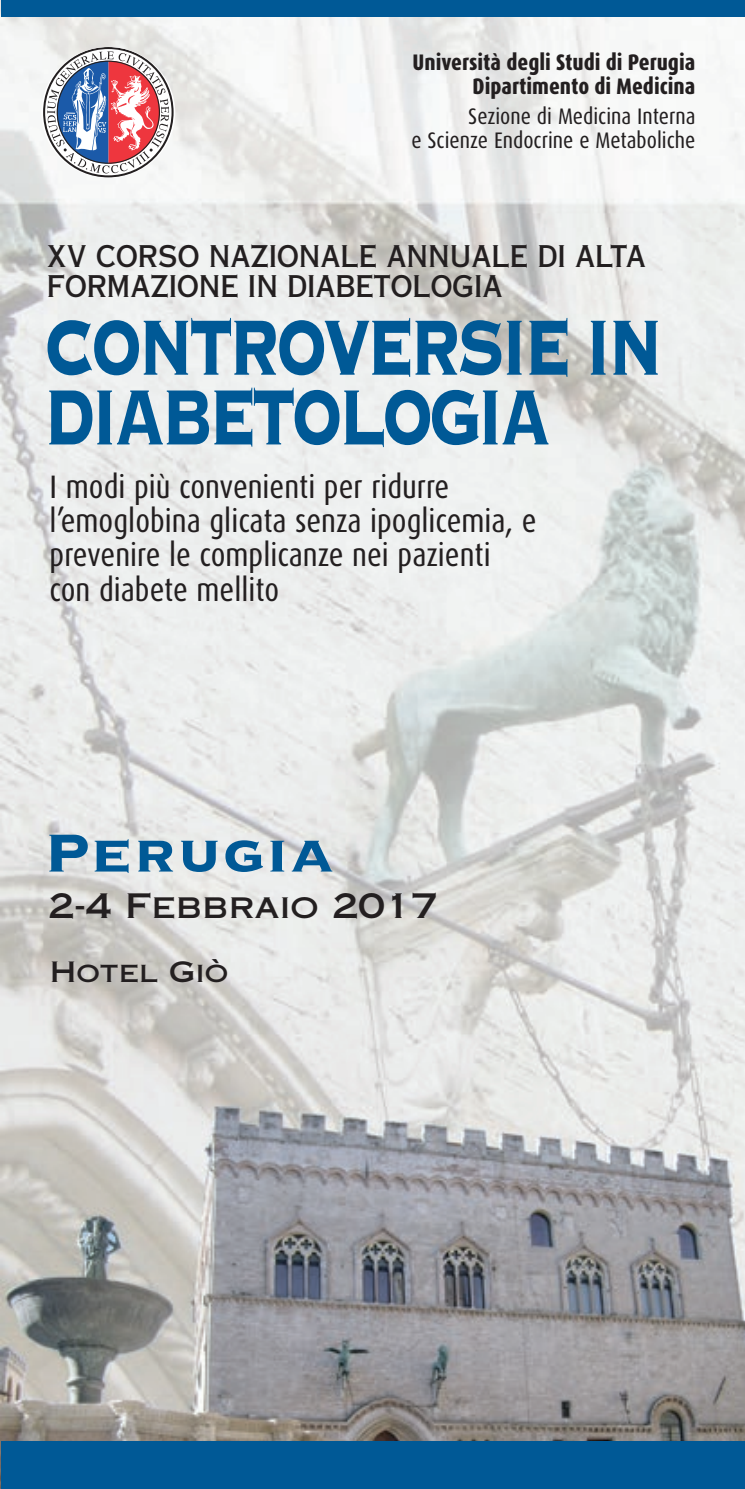
<style>
.page{position:relative;width:745px;height:1489px;background:#fff}
.page>*{position:absolute;margin:0;border:0;box-sizing:border-box;transform-origin:0 0}
.t1{font:102.5px "Copperplate Thirty Three BC";letter-spacing:-.065em;color:#005996;scale:.7 1}
.t2{font:70px "Copperplate Thirty Three BC";color:#005996}
.t3{font:33.75px "Copperplate Thirty One AB";color:#231f20}
.t4{font:32.5px/34.2px "Dax Condensed";color:#231f20}
.t5{font:30px/30px "Copperplate Thirty AB";color:#231f20}
.t6{font:28.25px "Copperplate Thirty One AB";color:#231f20}
.t7{font:22.5px/23.8px "Dax Condensed";color:#231f20;text-align:right}
.t8{font:800 22.5px/23.8px "Dax Condensed";color:#231f20;text-align:right}
</style>
<div class="page">
<img style="left:0;top:0;width:744px;height:1488px">
<svg style="left:41px;top:47px;width:134px;height:131px"></svg>
<div style="left:1px;top:1441px;width:743px;height:47px;background:#005996"></div>
<div style="left:1px;top:0;width:743px;height:17px;background:#005996"></div>
<p class="t8" style="left:412px;top:50px;width:284px">Università degli Studi di Perugia<br>Dipartimento di Medicina</p>
<p class="t7" style="left:411px;top:105px;width:285px">Sezione di Medicina Interna<br>e Scienze Endocrine e Metaboliche</p>
<p class="t5" style="left:47px;top:241px;width:600px">XV CORSO NAZIONALE ANNUALE DI ALTA<br>FORMAZIONE IN DIABETOLOGIA</p>
<h1 class="t1" style="left:43px;top:296px;width:886px">CONTROVERSIE IN</h1>
<h1 class="t1" style="left:43px;top:366px;width:726px">DIABETOLOGIA</h1>
<p class="t4" style="left:50px;top:470px;width:488px">I modi più convenienti per ridurre l’emoglobina glicata senza ipoglicemia, e prevenire le complicanze nei pazienti con diabete mellito</p>
<h2 class="t2" style="left:44px;top:817px;width:293px">Perugia</h2>
<p class="t3" style="left:48px;top:885px;width:390px">2-4 Febbraio 2017</p>
<p class="t6" style="left:50px;top:954px;width:180px">Hotel Giò</p>
</div>
